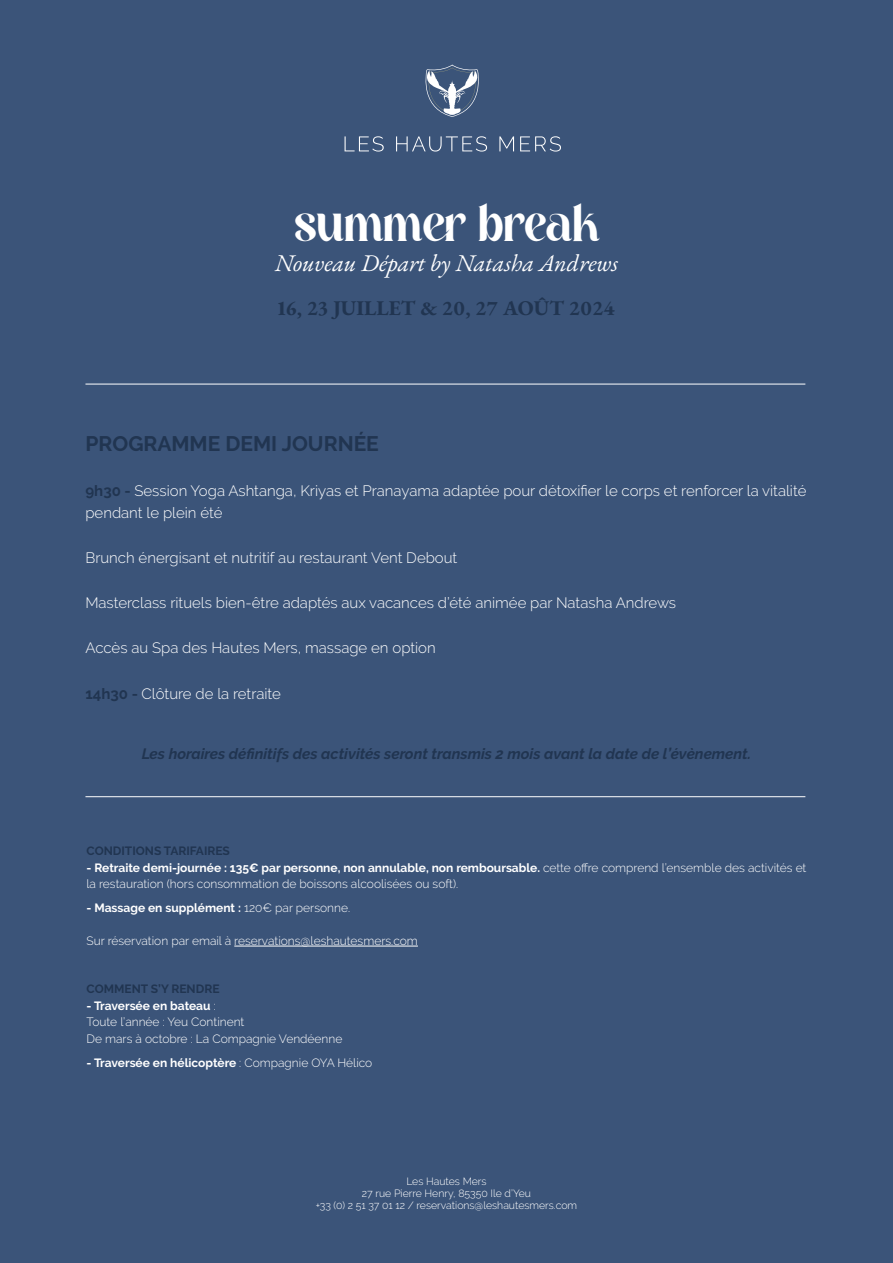
<style>
.page{position:relative;width:893px;height:1263px;background:#3b5479}
.page>*{position:absolute;margin:0;border:0;box-sizing:border-box;transform-origin:0 0}
.t1{font:45px "Rosalia";letter-spacing:-.01em;color:#fff}
.t2{font:italic 24px "EB Garamond";color:#fff}
.t3{font:700 21px "EB Garamond";color:#213551}
.t4{font:700 21px "Raleway";color:#213551}
.t5{font:300 15px/22.5px "Raleway";color:#fff}
.t6{font:italic 700 15px "Raleway";color:#213551}
.t7{font:300 12px/16.5px "Raleway";color:#fff}
.t8{font:700 12px "Raleway";color:#fff}
.t9{font:700 12px "Raleway";color:#213551}
.t10{font:300 10.5px "Raleway";color:#fff}
.s1{font-weight:700;color:#213551}
.s2{font-weight:700}
.s3{font-weight:300}
</style>
<div class="page">
<hr style="left:234px;top:946px;width:184px;height:1px;background:#fff">
<hr style="left:85px;top:384px;width:720px;height:1px;background:#fff">
<hr style="left:85px;top:796px;width:720px;height:1px;background:#fff">
<svg style="left:345px;top:136px;width:39px;height:16px"></svg>
<svg style="left:396px;top:136px;width:91px;height:16px"></svg>
<svg style="left:499px;top:136px;width:15px;height:15px"></svg>
<svg style="left:520px;top:136px;width:41px;height:16px"></svg>
<svg style="left:425px;top:65px;width:54px;height:52px"></svg>
<p class="t1" style="left:293px;top:190px;width:308px">summer break</p>
<p class="t2" style="left:275px;top:248px;width:345px">Nouveau Départ by Natasha Andrews</p>
<p class="t3" style="left:278px;top:294px;width:339px">16, 23 JUILLET &amp; 20, 27 AOÛT 2024</p>
<p class="t4" style="left:85px;top:432px;width:295px">PROGRAMME DEMI JOURNÉE</p>
<p class="t5" style="left:85px;top:479px;width:722px"><span class="s1">9h30 -</span> Session Yoga Ashtanga, Kriyas et Pranayama adaptée pour détoxifier le corps et renforcer la vitalité pendant le plein été</p>
<p class="t5" style="left:85px;top:547px;width:373px">Brunch énergisant et nutritif au restaurant Vent Debout</p>
<p class="t5" style="left:85px;top:592px;width:592px">Masterclass rituels bien-être adaptés aux vacances d’été animée par Natasha Andrews</p>
<p class="t5" style="left:85px;top:637px;width:352px">Accès au Spa des Hautes Mers, massage en option</p>
<p class="t5" style="left:85px;top:682px;width:197px"><span class="s1">14h30 -</span> Clôture de la retraite</p>
<p class="t6" style="left:142px;top:745px;width:611px">Les horaires définitifs des activités seront transmis 2 mois avant la date de l’évènement.</p>
<p class="t9" style="left:87px;top:844px;width:145px">CONDITIONS TARIFAIRES</p>
<p class="t7" style="left:87px;top:859px;width:721px"><span class="s2">- Retraite demi-journée : 135€ par personne, non annulable, non remboursable.</span> cette offre comprend l’ensemble des activités et la restauration (hors consommation de boissons alcoolisées ou soft).</p>
<p class="t8" style="left:87px;top:901px;width:265px">- Massage en supplément : <span class="s3">120€ par personne.</span></p>
<p class="t7" style="left:87px;top:933px;width:333px">Sur réservation par email à reservations@leshautesmers.com</p>
<p class="t9" style="left:87px;top:982px;width:135px">COMMENT S’Y RENDRE</p>
<p class="t8" style="left:87px;top:998px;width:131px">- Traversée en bateau <span class="s3">:</span></p>
<p class="t7" style="left:87px;top:1013px;width:159px">Toute l’année : Yeu Continent</p>
<p class="t7" style="left:87px;top:1030px;width:257px">De mars à octobre : La Compagnie Vendéenne</p>
<p class="t8" style="left:87px;top:1055px;width:287px">- Traversée en hélicoptère <span class="s3">: Compagnie OYA Hélico</span></p>
<p class="t10" style="left:406px;top:1175px;width:82px">Les Hautes Mers</p>
<p class="t10" style="left:362px;top:1187px;width:171px">27 rue Pierre Henry, 85350 Ile d’Yeu</p>
<p class="t10" style="left:316px;top:1199px;width:263px">+33 (0) 2 51 37 01 12 / reservations@leshautesmers.com</p>
</div>
